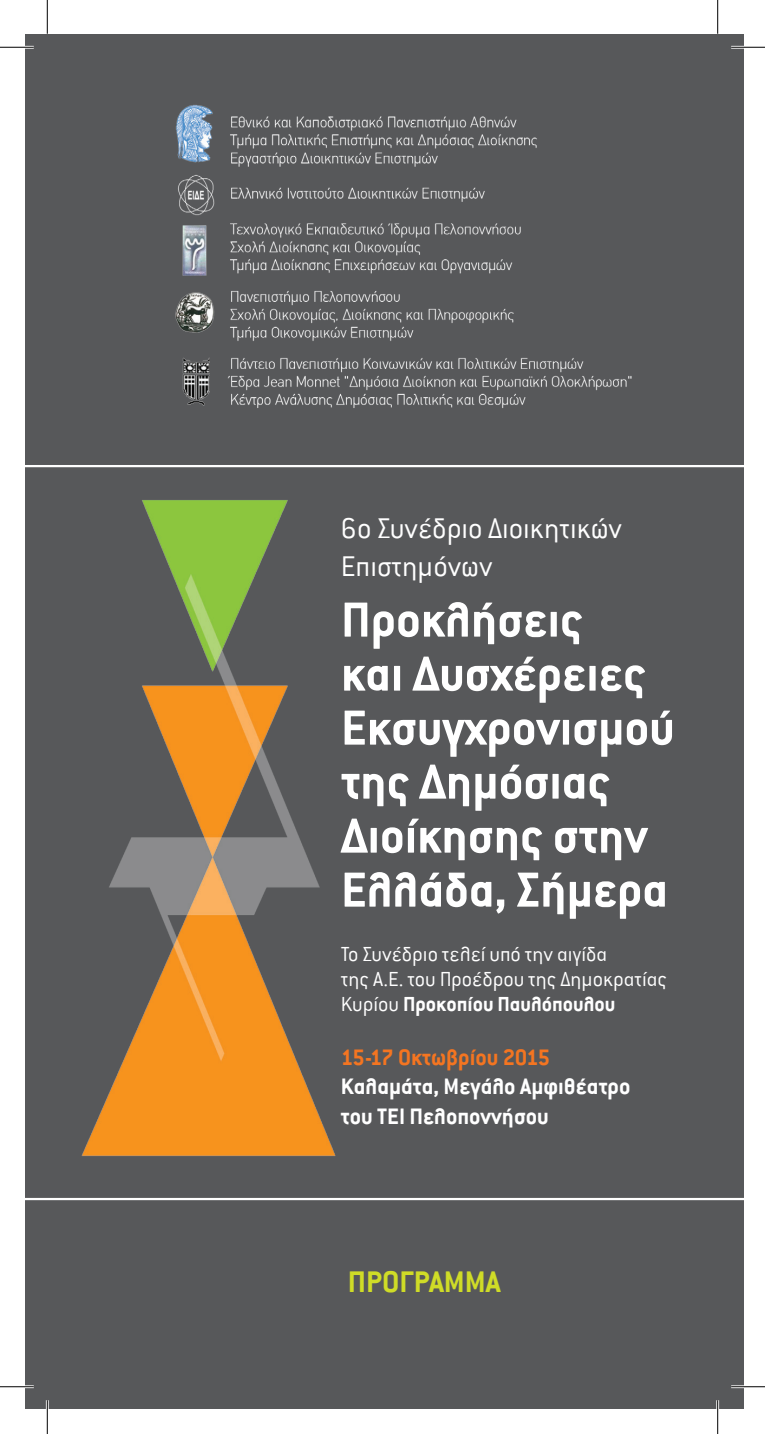
<style>
.page{position:relative;width:765px;height:1434px;background:#fff}
.page>*{position:absolute;margin:0;border:0;box-sizing:border-box;transform-origin:0 0}
.t1{font:700 54px/54px "Conduit ITC Hel";color:#fff}
.t2{font:700 32.85px "Conduit ITC Hel";color:#cfdc27}
.t3{font:300 31.5px/37.8px "Conduit ITC Hel";color:#fff}
.t4{font:700 24.75px "Conduit ITC Hel";color:#fff}
.t5{font:700 24.75px "Conduit ITC Hel";color:#f47521}
.t6{font:300 22.5px "Conduit ITC Hel";color:#fff}
.t7{font:700 22.5px "Conduit ITC Hel";color:#fff}
.s1{font-weight:300}
</style>
<div class="page">
<div style="left:25px;top:34px;width:717px;height:1375px;background:#57585a"></div>
<img style="left:175px;top:105px;width:457px;height:303px">
<img style="left:74px;top:500px;width:273px;height:701px">
<hr style="left:22px;top:465px;width:720px;height:2px;background:#fff">
<hr style="left:22px;top:1198px;width:720px;height:2px;background:#fff">
<hr style="left:0;top:46px;width:34px;height:3px;background:#fff">
<hr style="left:730px;top:46px;width:34px;height:3px;background:#fff">
<hr style="left:0;top:1385px;width:34px;height:3px;background:#fff">
<hr style="left:730px;top:1385px;width:34px;height:3px;background:#fff">
<hr style="left:46px;top:1400px;width:3px;height:34px;background:#fff">
<hr style="left:716px;top:1400px;width:2px;height:34px;background:#fff">
<hr style="left:0;top:47px;width:34px;height:1px;background:#000">
<hr style="left:730px;top:47px;width:34px;height:1px;background:#000">
<hr style="left:0;top:1386px;width:34px;height:1px;background:#000">
<hr style="left:730px;top:1386px;width:34px;height:1px;background:#000">
<hr style="left:47px;top:0;width:1px;height:34px;background:#000">
<hr style="left:47px;top:1400px;width:1px;height:34px;background:#000">
<hr style="left:717px;top:0;width:1px;height:34px;background:#000">
<hr style="left:717px;top:1400px;width:1px;height:34px;background:#000">
<p class="t3" style="left:341px;top:510px;width:282px">6ο Συνέδριο Διοικητικών<br>Επιστημόνων</p>
<p class="t1" style="left:341px;top:593px;width:335px">Προκλήσεις<br>και Δυσχέρειες<br>Εκσυγχρονισμού</p>
<p class="t1" style="left:341px;top:755px;width:328px">της Δημόσιας<br>Διοίκησης στην<br>Ελλάδα, Σήμερα</p>
<p class="t6" style="left:341px;top:943px;width:268px">Το Συνέδριο τελεί υπό την αιγίδα</p>
<p class="t6" style="left:341px;top:967px;width:327px">της Α.Ε. του Προέδρου της Δημοκρατίας</p>
<p class="t7" style="left:341px;top:991px;width:276px"><span class="s1">Kυρίου</span> Προκοπίου Παυλόπουλου</p>
<p class="t5" style="left:341px;top:1043px;width:210px">15-17 Οκτωβρίου 2015</p>
<p class="t4" style="left:341px;top:1073px;width:291px">Καλαμάτα, Μεγάλο Αμφιθέατρο</p>
<p class="t4" style="left:341px;top:1103px;width:209px">του ΤΕΙ Πελοποννήσου</p>
<p class="t2" style="left:347px;top:1264px;width:154px">ΠΡΟΓΡΑΜΜΑ</p>
</div>
